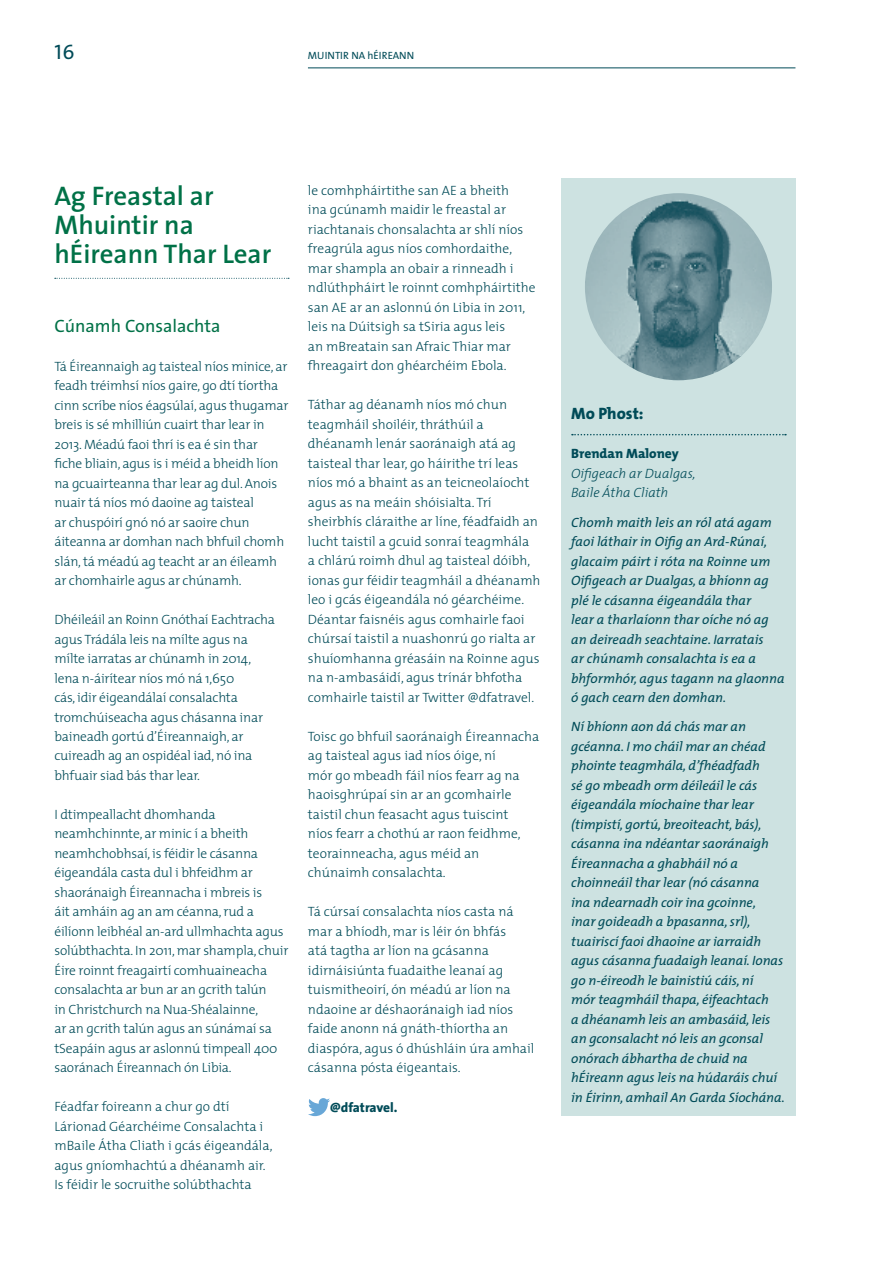
<style>
.page{position:relative;width:893px;height:1263px;background:#fff}
.page>*{position:absolute;margin:0;border:0;box-sizing:border-box;transform-origin:0 0}
.t1{font:600 27px/29.2px "The Sans";color:#007147}
.t2{font:21px "The Sans Caps";color:#004b58}
.t3{font:18px "The Sans";color:#007147}
.t4{font:800 16.5px "The Mix";color:#004b58}
.t5{font:300 13.5px/19.5px "The Mix";color:#004b58}
.t6{font:italic 13.5px/19.5px "The Mix";letter-spacing:-.005em;color:#004b58}
.t7{font:italic 300 13.5px/19.5px "The Mix";color:#004b58}
.t8{font:800 13.5px "The Mix";color:#004b58}
.t9{font:800 13.5px "The Sans";letter-spacing:-.01em;color:#004b58}
.t10{font:10.5px "The Sans";color:#004b58}
</style>
<div class="page">
<hr style="left:308px;top:68px;width:487px;height:1px;background:#004b58">
<svg style="left:55px;top:278px;width:234px;height:1px"></svg>
<svg style="left:308px;top:1098px;width:22px;height:18px"></svg>
<div style="left:561px;top:178px;width:234px;height:938px;background:#cde2e1"></div>
<svg style="left:572px;top:434px;width:214px;height:1px"></svg>
<img style="left:585px;top:193px;width:187px;height:187px;border-radius:94px">
<h2 class="t2" style="left:54px;top:34px;width:22px">16</h2>
<p class="t10" style="left:308px;top:46px;width:108px">MUINTIR NA hÉIREANN</p>
<h1 class="t1" style="left:54px;top:180px;width:218px">Ag Freastal ar<br>Mhuintir na hÉireann Thar Lear</h1>
<h3 class="t3" style="left:54px;top:310px;width:168px">Cúnamh Consalachta</h3>
<p class="t5" style="left:54px;top:356px;width:236px">Tá Éireannaigh ag taisteal níos minice, ar feadh tréimhsí níos gaire, go dtí tíortha cinn scríbe níos éagsúlaí, agus thugamar breis is sé mhilliún cuairt thar lear in 2013. Méadú faoi thrí is ea é sin thar fiche bliain, agus is i méid a bheidh líon na gcuairteanna thar lear ag dul. Anois nuair tá níos mó daoine ag taisteal<br>ar chuspóirí gnó nó ar saoire chun áiteanna ar domhan nach bhfuil chomh slán, tá méadú ag teacht ar an éileamh ar chomhairle agus ar chúnamh.</p>
<p class="t5" style="left:54px;top:609px;width:222px">Dhéileáil an Roinn Gnóthaí Eachtracha agus Trádála leis na mílte agus na mílte iarratas ar chúnamh in 2014, lena n-áirítear níos mó ná 1,650<br>cás, idir éigeandálaí consalachta tromchúiseacha agus chásanna inar baineadh gortú d’Éireannaigh, ar cuireadh ag an ospidéal iad, nó ina bhfuair siad bás thar lear.</p>
<p class="t5" style="left:54px;top:804px;width:236px">I dtimpeallacht dhomhanda neamhchinnte, ar minic í a bheith neamhchobhsaí, is féidir le cásanna éigeandála casta dul i bhfeidhm ar shaoránaigh Éireannacha i mbreis is<br>áit amháin ag an am céanna, rud a éilíonn leibhéal an-ard ullmhachta agus solúbthachta. In 2011, mar shampla, chuir Éire roinnt freagairtí comhuaineacha consalachta ar bun ar an gcrith talún<br>in Christchurch na Nua-Shéalainne,<br>ar an gcrith talún agus an súnámaí sa tSeapáin agus ar aslonnú timpeall 400 saoránach Éireannach ón Libia.</p>
<p class="t5" style="left:54px;top:1097px;width:220px">Féadfar foireann a chur go dtí Lárionad Géarchéime Consalachta i mBaile Átha Cliath i gcás éigeandála, agus gníomhachtú a dhéanamh air.<br>Is féidir le socruithe solúbthachta</p>
<p class="t5" style="left:308px;top:180px;width:229px">le comhpháirtithe san AE a bheith<br>ina gcúnamh maidir le freastal ar riachtanais chonsalachta ar shlí níos freagrúla agus níos comhordaithe, mar shampla an obair a rinneadh i ndlúthpháirt le roinnt comhpháirtithe san AE ar an aslonnú ón Libia in 2011, leis na Dúitsigh sa tSiria agus leis<br>an mBreatain san Afraic Thiar mar fhreagairt don ghéarchéim Ebola.</p>
<p class="t5" style="left:308px;top:394px;width:234px">Táthar ag déanamh níos mó chun teagmháil shoiléir, thráthúil a dhéanamh lenár saoránaigh atá ag taisteal thar lear, go háirithe trí leas níos mó a bhaint as an teicneolaíocht agus as na meáin shóisialta. Trí sheirbhís cláraithe ar líne, féadfaidh an lucht taistil a gcuid sonraí teagmhála<br>a chlárú roimh dhul ag taisteal dóibh, ionas gur féidir teagmháil a dhéanamh leo i gcás éigeandála nó géarchéime.<br>Déantar faisnéis agus comhairle faoi chúrsaí taistil a nuashonrú go rialta ar shuíomhanna gréasáin na Roinne agus na n-ambasáidí, agus trínár bhfotha comhairle taistil ar Twitter @dfatravel.</p>
<p class="t5" style="left:308px;top:726px;width:233px">Toisc go bhfuil saoránaigh Éireannacha ag taisteal agus iad níos óige, ní<br>mór go mbeadh fáil níos fearr ag na haoisghrúpaí sin ar an gcomhairle taistil chun feasacht agus tuiscint<br>níos fearr a chothú ar raon feidhme, teorainneacha, agus méid an chúnaimh consalachta.</p>
<p class="t5" style="left:308px;top:901px;width:228px">Tá cúrsaí consalachta níos casta ná mar a bhíodh, mar is léir ón bhfás<br>atá tagtha ar líon na gcásanna idirnáisiúnta fuadaithe leanaí ag tuismitheoirí, ón méadú ar líon na ndaoine ar déshaoránaigh iad níos faide anonn ná gnáth-thíortha an diaspóra, agus ó dhúshláin úra amhail cásanna pósta éigeantais.</p>
<p class="t9" style="left:330px;top:1096px;width:69px">@dfatravel.</p>
<p class="t4" style="left:571px;top:400px;width:74px">Mo Phost:</p>
<p class="t8" style="left:571px;top:442px;width:109px">Brendan Maloney</p>
<p class="t7" style="left:571px;top:463px;width:126px">Oifigeach ar Dualgas,<br>Baile Átha Cliath</p>
<p class="t6" style="left:571px;top:512px;width:215px">Chomh maith leis an ról atá agam faoi láthair in Oifig an Ard-Rúnaí, glacaim páirt i róta na Roinne um<br>Oifigeach ar Dualgas, a bhíonn ag plé le cásanna éigeandála thar<br>lear a tharlaíonn thar oíche nó ag an deireadh seachtaine. Iarratais<br>ar chúnamh consalachta is ea a bhformhór, agus tagann na glaonna ó gach cearn den domhan.</p>
<p class="t6" style="left:571px;top:716px;width:215px">Ní bhíonn aon dá chás mar an gcéanna. I mo cháil mar an chéad phointe teagmhála, d’fhéadfadh<br>sé go mbeadh orm déileáil le cás éigeandála míochaine thar lear (timpistí, gortú, breoiteacht, bás), cásanna ina ndéantar saoránaigh<br>Éireannacha a ghabháil nó a choinneáil thar lear (nó cásanna<br>ina ndearnadh coir ina gcoinne,<br>inar goideadh a bpasanna, srl), tuairiscí faoi dhaoine ar iarraidh agus cásanna fuadaigh leanaí. Ionas go n-éireodh le bainistiú cáis, ní<br>mór teagmháil thapa, éifeachtach<br>a dhéanamh leis an ambasáid, leis an gconsalacht nó leis an gconsal onórach ábhartha de chuid na hÉireann agus leis na húdaráis chuí in Éirinn, amhail An Garda Síochána.</p>
</div>
